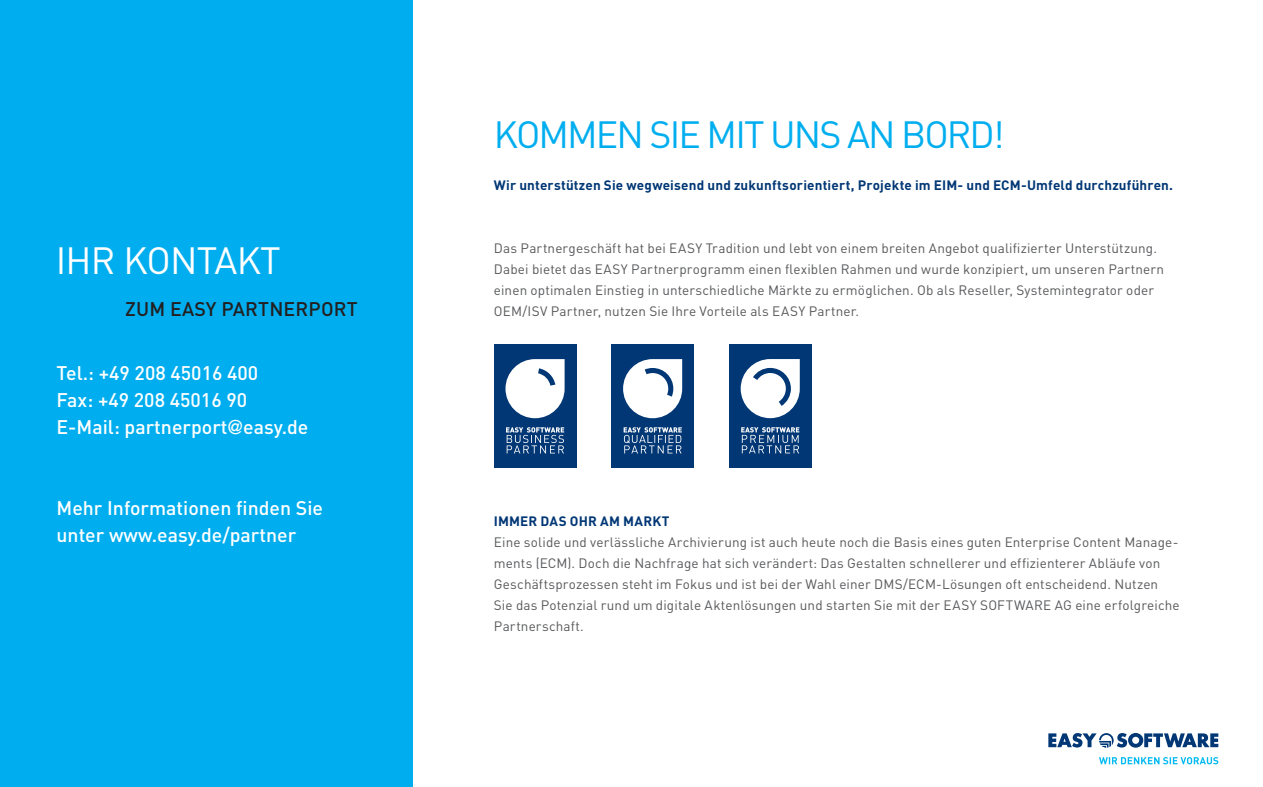
<style>
.page{position:relative;width:1263px;height:787px;background:#fff}
.page>*{position:absolute;margin:0;border:0;box-sizing:border-box;transform-origin:0 0}
.t1{font:37.5px "DIN Pro";letter-spacing:-.05em;color:#00aeef}
.t2{font:37.5px "DIN Pro";letter-spacing:-.02em;color:#fff}
.t3{font:500 19.5px/27px "DIN Pro";color:#fff}
.t4{font:500 19.5px "DIN Pro";letter-spacing:.01em;color:#231f20}
.t5{font:13.5px/21px "DIN Pro";letter-spacing:.01em;color:#57585a}
.t6{font:700 13.5px "DIN Pro";letter-spacing:.01em;color:#013775}
.s1{font-family:"Helvetica Neue LT Std"}
</style>
<div class="page">
<div style="left:0;top:0;width:412px;height:787px;background:#00aeef"></div>
<div style="left:729px;top:344px;width:82px;height:124px;background:#013775"></div>
<svg style="left:741px;top:427px;width:58px;height:26px"></svg>
<svg style="left:741px;top:359px;width:59px;height:59px"></svg>
<div style="left:494px;top:344px;width:82px;height:124px;background:#013775"></div>
<svg style="left:506px;top:427px;width:58px;height:26px"></svg>
<svg style="left:505px;top:359px;width:60px;height:59px"></svg>
<div style="left:611px;top:344px;width:83px;height:124px;background:#013775"></div>
<svg style="left:624px;top:427px;width:58px;height:26px"></svg>
<svg style="left:623px;top:359px;width:59px;height:59px"></svg>
<svg style="left:1099px;top:757px;width:119px;height:7px"></svg>
<svg style="left:1048px;top:733px;width:170px;height:14px"></svg>
<h1 class="t2" style="left:56px;top:234px;width:227px">IHR KONTAKT</h1>
<h2 class="t4" style="left:125px;top:295px;width:234px">ZUM EASY PARTNERPORT</h2>
<h2 class="t3" style="left:57px;top:358px;width:253px">Tel.: +49 208 45016 400<br>Fax: +49 208 45016 90<br>E-Mail: partnerport<span class="s1">@</span>easy.de</h2>
<h2 class="t3" style="left:57px;top:493px;width:268px">Mehr Informationen finden Sie unter www.easy.de/partner</h2>
<h1 class="t1" style="left:494px;top:108px;width:512px">KOMMEN SIE MIT UNS AN BORD!</h1>
<p class="t6" style="left:494px;top:175px;width:681px">Wir unterstützen Sie wegweisend und zukunftsorientiert, Projekte im EIM- und ECM-Umfeld durchzuführen.</p>
<p class="t5" style="left:494px;top:237px;width:672px">Das Partnergeschäft hat bei EASY Tradition und lebt von einem breiten Angebot qualifizierter Unterstützung.<br>Dabei bietet das EASY Partnerprogramm einen flexiblen Rahmen und wurde konzipiert, um unseren Partnern einen optimalen Einstieg in unterschiedliche Märkte zu ermöglichen. Ob als Reseller, Systemintegrator oder OEM/ISV Partner, nutzen Sie Ihre Vorteile als EASY Partner.</p>
<p class="t6" style="left:494px;top:511px;width:177px">IMMER DAS OHR AM MARKT</p>
<p class="t5" style="left:494px;top:531px;width:687px">Eine solide und verlässliche Archivierung ist auch heute noch die Basis eines guten Enterprise Content Manage&shy;ments (ECM). Doch die Nachfrage hat sich verändert: Das Gestalten schnellerer und effizienterer Abläufe von Geschäftsprozessen steht im Fokus und ist bei der Wahl einer DMS/ECM-Lösungen oft entscheidend. Nutzen Sie das Potenzial rund um digitale Aktenlösungen und starten Sie mit der EASY SOFTWARE AG eine erfolgreiche Partnerschaft.</p>
</div>
